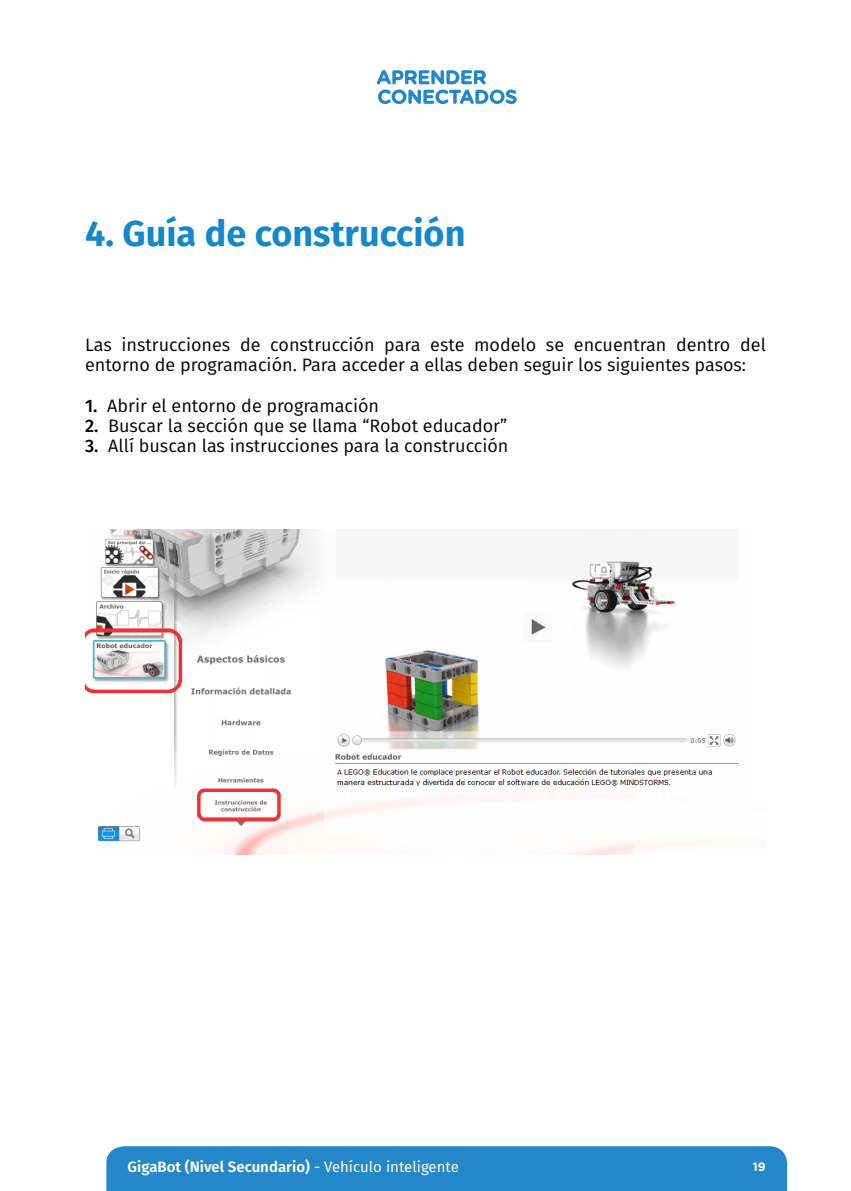
<style>
.page{position:relative;width:851px;height:1191px;background:#fff}
.page>*{position:absolute;margin:0;border:0;box-sizing:border-box;transform-origin:0 0}
.t1{font:700 36px "Fira Sans";color:#1488ca}
.t2{font:18px/20.2px "Fira Sans";color:#000}
.t3{font:600 15px "Fira Sans";color:#fff}
.t4{font:700 12px "Gotham";color:#fff}
.s1{font-weight:500}
.s2{font-weight:400}
</style>
<div class="page">
<div style="left:106px;top:1146px;width:681px;height:45px;background:#2387c9"></div>
<svg style="left:377px;top:70px;width:139px;height:34px"></svg>
<img style="left:85px;top:530px;width:654px;height:324px">
<h1 class="t1" style="left:85px;top:203px;width:382px">4. Guía de construcción</h1>
<p class="t2" style="left:85px;top:334px;width:682px">Las instrucciones de construcción para este modelo se encuentran dentro del entorno de programación. Para acceder a ellas deben seguir los siguientes pasos:</p>
<p class="t2" style="left:85px;top:395px;width:295px"><span class="s1">1.</span> Abrir el entorno de programación</p>
<p class="t2" style="left:85px;top:415px;width:423px"><span class="s1">2.</span> Buscar la sección que se llama “Robot educador”</p>
<p class="t2" style="left:85px;top:435px;width:425px"><span class="s1">3.</span> Allí buscan las instrucciones para la construcción</p>
<p class="t3" style="left:128px;top:1155px;width:333px">GigaBot (Nivel Secundario) <span class="s2">- Vehículo inteligente</span></p>
<p class="t4" style="left:752px;top:1159px;width:15px">19</p>
</div>
